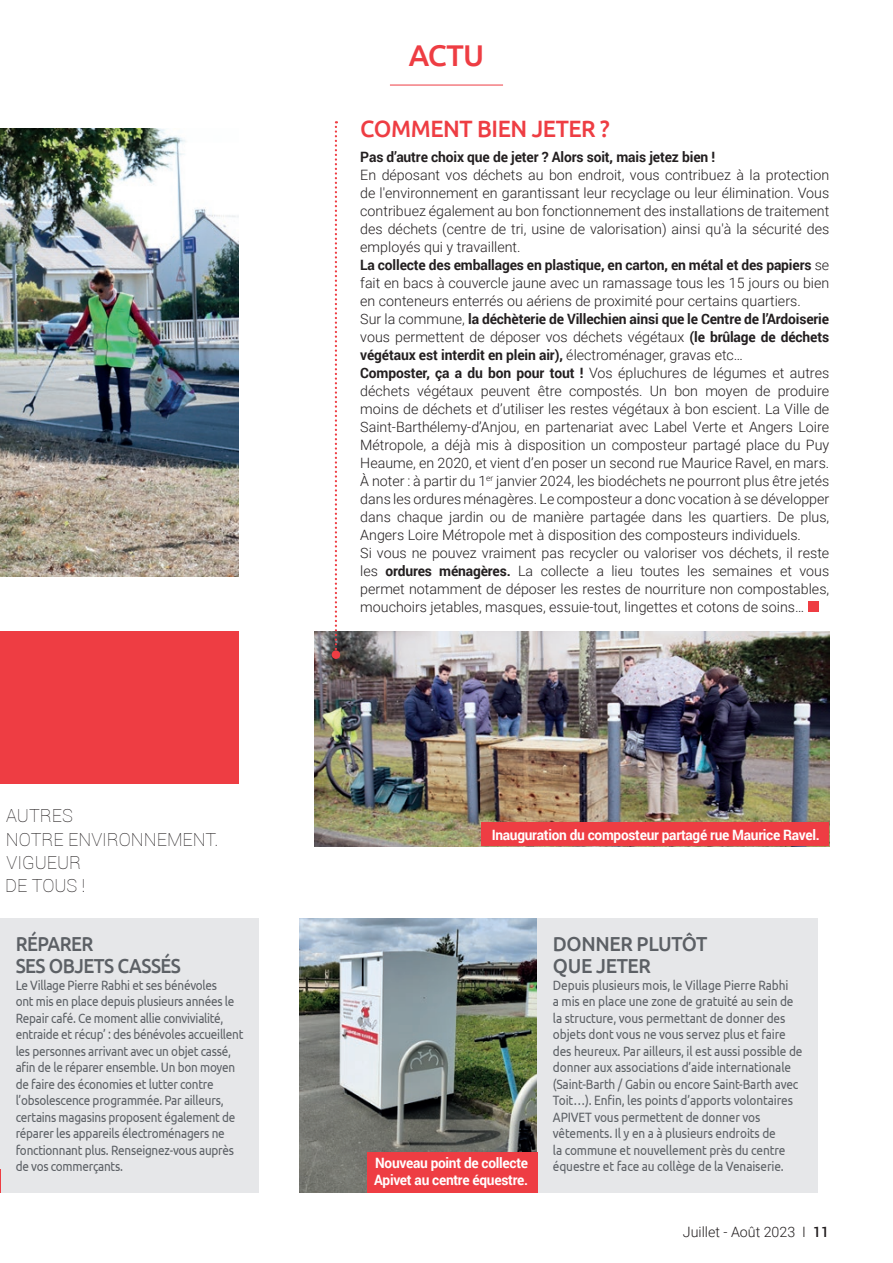
<style>
.page{position:relative;width:893px;height:1263px;background:#fff}
.page>*{position:absolute;margin:0;border:0;box-sizing:border-box;transform-origin:0 0}
.t1{font:500 30px "Ubuntu";color:#ee3d43}
.t2{font:500 23.7px "Ubuntu";letter-spacing:-.02em;color:#ee3d43;scale:.96 1}
.t3{font:500 20.25px/22.5px "Ubuntu";letter-spacing:-.03em;color:#5c6065;scale:.92 1}
.t4{font:500 20.25px/22.5px "Ubuntu";letter-spacing:-.03em;color:#5c6065;scale:.96 1}
.t5{font:100 18px/23.2px "Roboto";color:#231f20}
.t6{font:300 14.25px/18px "Roboto";color:#231f20}
.t7{font:700 14.25px/16.5px "Roboto";letter-spacing:-.02em;color:#fff;scale:.96 1}
.t8{font:700 14.25px "Roboto";letter-spacing:-.01em;color:#231f20}
.t9{font:13.5px/16.5px "Ubuntu";letter-spacing:-.02em;color:#5c6065;scale:.88 1}
.t10{font:13.5px/16.5px "Ubuntu";letter-spacing:-.02em;color:#5c6065;scale:.87 1}
.s1{font-weight:700}
.s2{font-weight:500}
</style>
<div class="page">
<hr style="left:390px;top:85px;width:113px;height:1px;background:#ee3d43">
<div style="left:0;top:631px;width:238px;height:153px;background:#ee3d43"></div>
<img style="left:0;top:129px;width:238px;height:447px">
<div style="left:0;top:918px;width:259px;height:275px;background:#e6e7e9"></div>
<img style="left:299px;top:918px;width:238px;height:275px">
<div style="left:537px;top:918px;width:281px;height:275px;background:#e6e7e9"></div>
<img style="left:315px;top:631px;width:514px;height:215px">
<div style="left:808px;top:601px;width:10px;height:11px;background:#ee3d43"></div>
<svg style="left:335px;top:121px;width:2px;height:529px"></svg>
<div style="left:332px;top:650px;width:8px;height:9px;background:#ee3d43;border-radius:50%"></div>
<div style="left:482px;top:823px;width:347px;height:23px;background:#ee3d43"></div>
<svg style="left:0;top:1169px;width:1px;height:24px"></svg>
<div style="left:366px;top:1152px;width:171px;height:41px;background:#ee3d43"></div>
<p class="t5" style="left:5px;top:804px;width:215px">AUTRES<br>NOTRE ENVIRONNEMENT.<br>VIGUEUR<br>DE TOUS !</p>
<h3 class="t3" style="left:16px;top:931px;width:181px">RÉPARER<br>SES OBJETS CASSÉS</h3>
<p class="t10" style="left:16px;top:976px;width:263px">Le Village Pierre Rabhi et ses bénévoles<br>ont mis en place depuis plusieurs années le Repair café. Ce moment allie convivialité, entraide et récup’ : des bénévoles accueillent les personnes arrivant avec un objet cassé, afin de le réparer ensemble. Un bon moyen de faire des économies et lutter contre l’obsolescence programmée. Par ailleurs, certains magasins proposent également de réparer les appareils électroménagers ne fonctionnant plus. Renseignez-vous auprès de vos commerçants.</p>
<h1 class="t1" style="left:409px;top:36px;width:77px">ACTU</h1>
<h2 class="t2" style="left:360px;top:114px;width:261px">COMMENT BIEN JETER ?</h2>
<p class="t8" style="left:360px;top:147px;width:356px">Pas d’autre choix que de jeter ? Alors soit, mais jetez bien !</p>
<p class="t6" style="left:360px;top:165px;width:471px">En déposant vos déchets au bon endroit, vous contribuez à la protection de l'environnement en garantissant leur recyclage ou leur élimination. Vous contribuez également au bon fonctionnement des installations de traitement des déchets (centre de tri, usine de valorisation) ainsi qu'à la sécurité des employés qui y travaillent.<br><span class="s1">La collecte des emballages en plastique, en carton, en métal et des papiers</span> se fait en bacs à couvercle jaune avec un ramassage tous les 15 jours ou bien en conteneurs enterrés ou aériens de proximité pour certains quartiers.<br>Sur la commune, <span class="s1">la déchèterie de Villechien ainsi que le Centre de l’Ardoiserie </span>vous permettent de déposer vos déchets végétaux <span class="s1">(le brûlage de déchets végétaux est interdit en plein air),</span> électroménager, gravas etc…<br><span class="s1">Composter, ça a du bon pour tout !</span> Vos épluchures de légumes et autres déchets végétaux peuvent être compostés. Un bon moyen de produire moins de déchets et d’utiliser les restes végétaux à bon escient. La Ville de Saint-Barthélemy-d’Anjou, en partenariat avec Label Verte et Angers Loire Métropole, a déjà mis à disposition un composteur partagé place du Puy Heaume, en 2020, et vient d’en poser un second rue Maurice Ravel, en mars.<br>À noter : à partir du 1<sup>er</sup> janvier 2024, les biodéchets ne pourront plus être jetés dans les ordures ménagères. Le composteur a donc vocation à se développer dans chaque jardin ou de manière partagée dans les quartiers. De plus, Angers Loire Métropole met à disposition des composteurs individuels.<br>Si vous ne pouvez vraiment pas recycler ou valoriser vos déchets, il reste les <span class="s1">ordures ménagères.</span> La collecte a lieu toutes les semaines et vous permet notamment de déposer les restes de nourriture non compostables, mouchoirs jetables, masques, essuie-tout, lingettes et cotons de soins…</p>
<p class="t7" style="left:492px;top:826px;width:343px">Inauguration du composteur partagé rue Maurice Ravel.</p>
<p class="t7" style="left:374px;top:1154px;width:162px">Nouveau point de collecte<br>Apivet au centre équestre.</p>
<h3 class="t4" style="left:553px;top:931px;width:162px">DONNER PLUTÔT<br>QUE JETER</h3>
<p class="t9" style="left:553px;top:976px;width:285px">Depuis plusieurs mois, le Village Pierre Rabhi<br>a mis en place une zone de gratuité au sein de la structure, vous permettant de donner des objets dont vous ne vous servez plus et faire des heureux. Par ailleurs, il est aussi possible de donner aux associations d’aide internationale (Saint-Barth / Gabin ou encore Saint-Barth avec Toit…). Enfin, les points d’apports volontaires APIVET vous permettent de donner vos vêtements. Il y en a à plusieurs endroits de<br>la commune et nouvellement près du centre équestre et face au collège de la Venaiserie.</p>
<p class="t6" style="left:683px;top:1222px;width:148px">Juillet - Août 2023 I <span class="s2">11</span></p>
</div>
